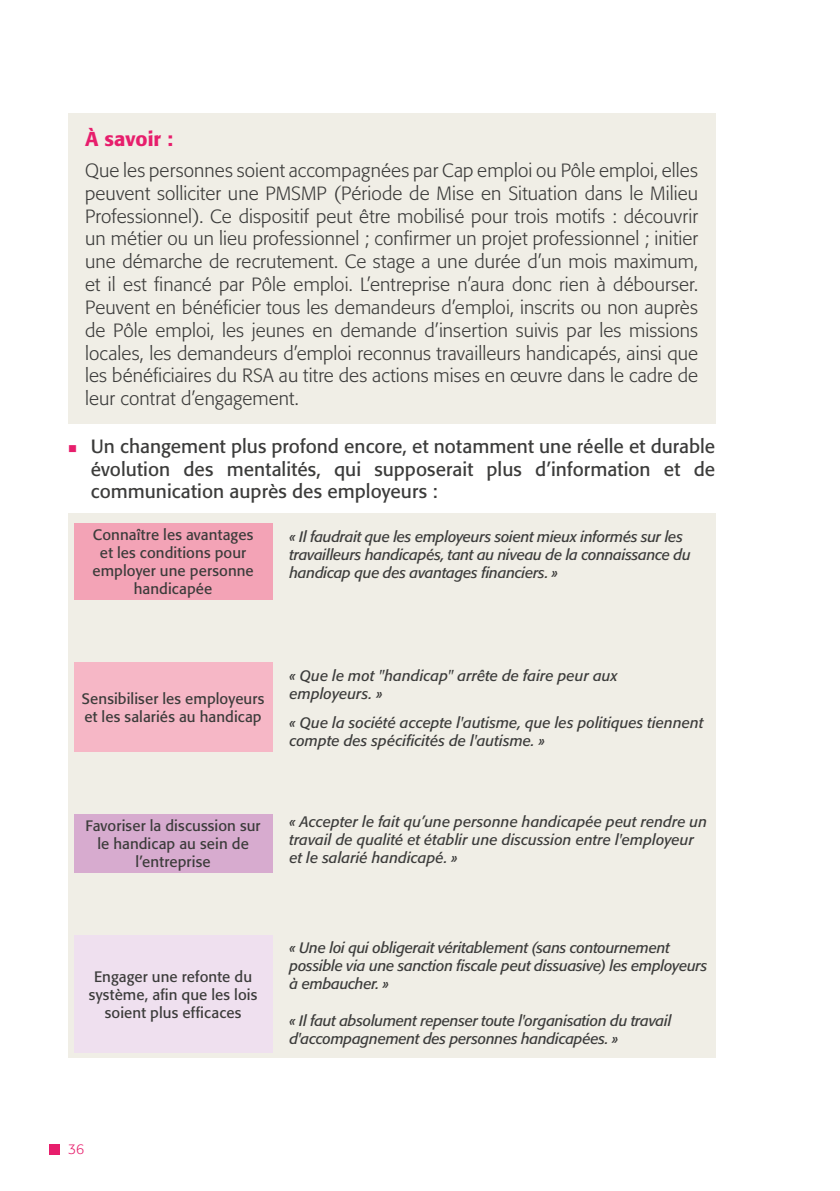
<style>
.page{position:relative;width:840px;height:1191px;background:#fff}
.page>*{position:absolute;margin:0;border:0;box-sizing:border-box;transform-origin:0 0}
.t1{font:500 20px "Formata Std";letter-spacing:.005em;color:#e71e6c}
.t2{font:300 19px/22.8px "Formata Std";letter-spacing:.005em;color:#3c3c3b;text-align:justify}
.t3{font:19px/22.8px "Formata Std";color:#3c3c3b;text-align:justify}
.t4{font:italic 15px/18px "Formata Std";letter-spacing:-.01em;color:#3c3c3b}
.t5{font:15px/18px "Formata Std";letter-spacing:.005em;color:#3c3c3b;text-align:center}
.t6{font:300 14px "Formata Std";color:#e71e6c}
</style>
<div class="page">
<div style="left:49px;top:1144px;width:11px;height:10px;background:#e71e6c"></div>
<div style="left:68px;top:113px;width:646px;height:311px;background:#f0eee6"></div>
<div style="left:68px;top:513px;width:646px;height:545px;background:#f0eee6"></div>
<div style="left:74px;top:662px;width:198px;height:90px;background:#f6b7c6"></div>
<div style="left:74px;top:935px;width:198px;height:117px;background:#efe0ef"></div>
<div style="left:74px;top:814px;width:198px;height:59px;background:#d7abcf"></div>
<div style="left:74px;top:523px;width:198px;height:77px;background:#f3a3b6"></div>
<p class="t1" style="left:85px;top:126px;width:89px">À savoir :</p>
<p class="t2" style="left:85px;top:159px;width:614px">Que les personnes soient accompagnées par Cap emploi ou Pôle emploi, elles peuvent solliciter une PMSMP (Période de Mise en Situation dans le Milieu Professionnel). Ce dispositif peut être mobilisé pour trois motifs : découvrir un métier ou un lieu professionnel ; confirmer un projet professionnel ; initier une démarche de recrutement. Ce stage a une durée d’un mois maximum, et il est financé par Pôle emploi. L’entreprise n’aura donc rien à débourser.<br>Peuvent en bénéficier tous les demandeurs d’emploi, inscrits ou non auprès de Pôle emploi, les jeunes en demande d’insertion suivis par les missions locales, les demandeurs d’emploi reconnus travailleurs handicapés, ainsi que les bénéficiaires du RSA au titre des actions mises en œuvre dans le cadre de leur contrat d’engagement.</p>
<p class="t3" style="left:91px;top:434px;width:625px">Un changement plus profond encore, et notamment une réelle et durable évolution des mentalités, qui supposerait plus d’information et de communication auprès des employeurs :</p>
<p class="t5" style="left:92px;top:526px;width:163px">Connaître les avantages et les conditions pour employer une personne handicapée</p>
<p class="t4" style="left:289px;top:528px;width:402px">« Il faudrait que les employeurs soient mieux informés sur les travailleurs handicapés, tant au niveau de la connaissance du handicap que des avantages financiers. »</p>
<p class="t5" style="left:82px;top:689px;width:184px;text-align:left">Sensibiliser les employeurs et les salariés au handicap</p>
<p class="t4" style="left:289px;top:666px;width:329px">« Que le mot "handicap" arrête de faire peur aux employeurs. »</p>
<p class="t4" style="left:289px;top:714px;width:415px">« Que la société accepte l'autisme, que les politiques tiennent compte des spécificités de l'autisme. »</p>
<p class="t5" style="left:86px;top:817px;width:176px">Favoriser la discussion sur le handicap au sein de l’entreprise</p>
<p class="t4" style="left:289px;top:813px;width:419px">« Accepter le fait qu’une personne handicapée peut rendre un travail de qualité et établir une discussion entre l'employeur et le salarié handicapé. »</p>
<p class="t5" style="left:89px;top:967px;width:170px">Engager une refonte du système, afin que les lois soient plus efficaces</p>
<p class="t4" style="left:289px;top:938px;width:419px">« Une loi qui obligerait véritablement (sans contournement possible via une sanction fiscale peut dissuasive) les employeurs à embaucher. »</p>
<p class="t4" style="left:289px;top:1012px;width:383px">« Il faut absolument repenser toute l'organisation du travail d'accompagnement des personnes handicapées. »</p>
<p class="t6" style="left:68px;top:1141px;width:18px">36</p>
</div>
